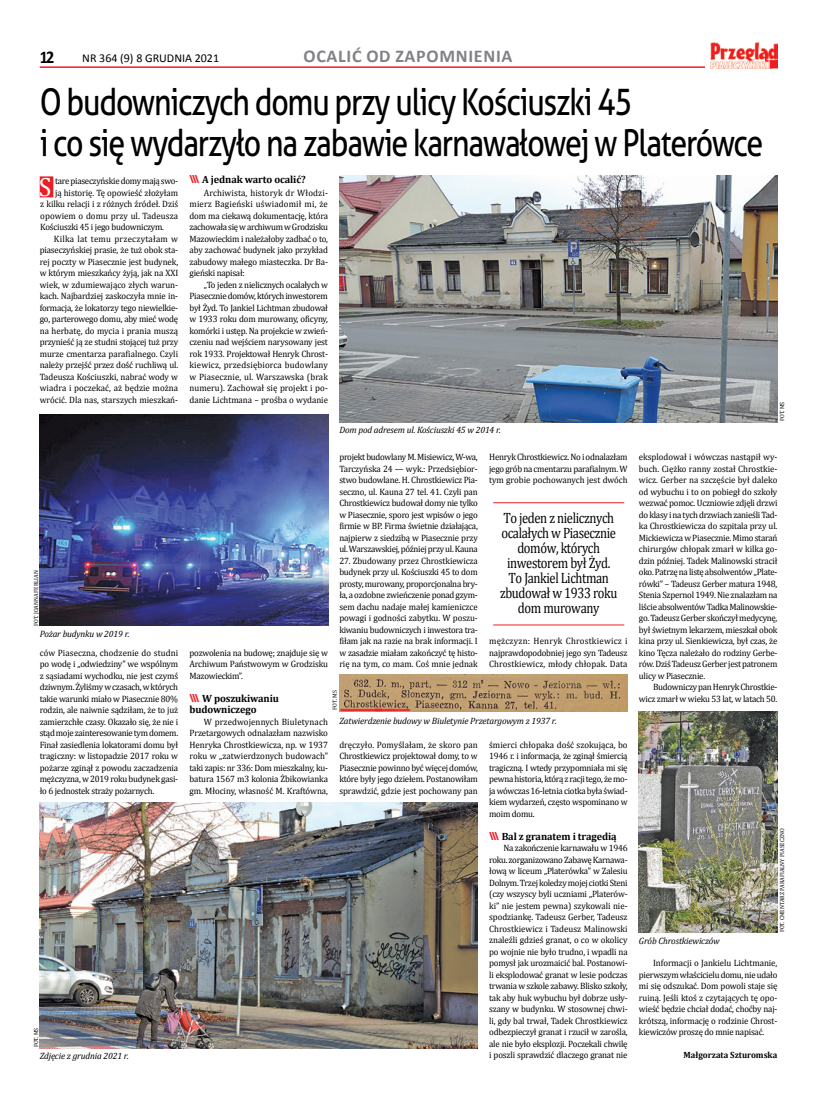
<style>
.page{position:relative;width:820px;height:1106px;background:#fff}
.page>*{position:absolute;margin:0;border:0;box-sizing:border-box;transform-origin:0 0}
.t1{font:37px/41px "Aller";letter-spacing:-.04em;color:#000;scale:.82 1}
.t2{font:26.5px "Cambria";color:#fff;scale:.96 1}
.t3{font:700 18px "Calibri";letter-spacing:.04em;color:#808285}
.t4{font:700 18px "Calibri";color:#000;scale:.9 1}
.t5{font:15px/15px "Cambria";letter-spacing:-.03em;color:#000;text-align:center;scale:.84 1}
.t6{font:12px "Calibri";color:#000}
.t7{font:700 10.5px/11.5px "Cambria";letter-spacing:-.01em;color:#000}
.t8{font:9.2px/11.5px "Cambria";letter-spacing:-.015em;color:#000;text-align:justify;scale:.96 1}
.t9{font:italic 9.2px "Cambria";letter-spacing:-.015em;color:#000}
.t10{font:9.2px "Cambria";letter-spacing:.005em;color:#000;scale:.96 1}
.t11{font:9.2px "Cambria";letter-spacing:.01em;color:#000;scale:.96 1}
.t12{font:9.2px "Cambria";letter-spacing:.025em;color:#000;scale:.96 1}
.t13{font:700 9px "Cambria";color:#000;scale:.96 1}
.t14{font:6px "Cambria";color:#000;scale:.96 1}
.s1{font-family:"Aller";font-size:11px;color:#ed1d24}
</style>
<div class="page">
<hr style="left:40px;top:66px;width:737px;height:2px;background:#ed1d24">
<div style="left:705px;top:42px;width:72px;height:26px;background:#fff"></div>
<img style="left:710px;top:42px;width:67px;height:26px">
<div style="left:40px;top:176px;width:13px;height:21px;background:#ed1d24"></div>
<img style="left:339px;top:675px;width:288px;height:36px">
<img style="left:40px;top:414px;width:288px;height:212px">
<img style="left:638px;top:711px;width:139px;height:221px">
<img style="left:40px;top:802px;width:437px;height:246px">
<img style="left:339px;top:176px;width:438px;height:246px">
<hr style="left:493px;top:502px;width:131px;height:1px;background:#ed1d24">
<hr style="left:493px;top:624px;width:131px;height:1px;background:#ed1d24">
<h3 class="t4" style="left:40px;top:45px;width:16px">11</h3>
<h3 class="t6" style="left:82px;top:51px;width:138px">NR 364 (9) 8 GRUDNIA 2021</h3>
<h3 class="t3" style="left:303px;top:45px;width:210px">OCALIĆ OD ZAPOMNIENIA</h3>
<h1 class="t1" style="left:40px;top:82px;width:883px">O budowniczych domu przy ulicy Kościuszki 45<br>i co się wydarzyło na zabawie karnawałowej w Platerówce</h1>
<h2 class="t2" style="left:39px;top:171px;width:15px">S</h2>
<p class="t8" style="left:55px;top:175px;width:130px">tare piaseczyńskie domy mają swo-</p>
<p class="t8" style="left:55px;top:187px;width:130px">ją historię. Tę opowieść złożyłam</p>
<p class="t8" style="left:40px;top:198px;width:145px">z kilku relacji i z różnych źródeł. Dziś</p>
<p class="t11" style="left:40px;top:210px;width:145px">opowiem o domu przy ul. Tadeusza</p>
<p class="t8" style="left:40px;top:221px;width:130px">Kościuszki 45 i jego budowniczym.</p>
<p class="t12" style="left:54px;top:233px;width:131px">Kilka lat temu przeczytałam w</p>
<p class="t8" style="left:40px;top:244px;width:146px">piaseczyńskiej prasie, że tuż obok sta-</p>
<p class="t8" style="left:40px;top:256px;width:146px">rej poczty w Piasecznie jest budynek,</p>
<p class="t8" style="left:40px;top:267px;width:146px">w którym mieszkańcy żyją, jak na XXI</p>
<p class="t8" style="left:40px;top:279px;width:146px">wiek, w zdumiewająco złych warun-</p>
<p class="t8" style="left:40px;top:290px;width:146px">kach. Najbardziej zaskoczyła mnie in-</p>
<p class="t8" style="left:40px;top:302px;width:146px">formacja, że lokatorzy tego niewielkie-</p>
<p class="t8" style="left:40px;top:313px;width:146px">go, parterowego domu, aby mieć wodę</p>
<p class="t8" style="left:40px;top:325px;width:146px">na herbatę, do mycia i prania muszą</p>
<p class="t8" style="left:40px;top:336px;width:146px">przynieść ją ze studni stojącej tuż przy</p>
<p class="t8" style="left:40px;top:348px;width:146px">murze cmentarza parafialnego. Czyli</p>
<p class="t8" style="left:40px;top:359px;width:146px">należy przejść przez dość ruchliwą ul.</p>
<p class="t8" style="left:40px;top:371px;width:146px">Tadeusza Kościuszki, nabrać wody w</p>
<p class="t10" style="left:40px;top:382px;width:146px">wiadra i poczekać, aż będzie można</p>
<p class="t8" style="left:40px;top:394px;width:146px">wrócić. Dla nas, starszych mieszkań-</p>
<p class="t7" style="left:189px;top:174px;width:118px"><span class="s1">\\\</span> A jednak warto ocalić?</p>
<p class="t8" style="left:189px;top:187px;width:146px;text-indent:14px">Archiwista, historyk dr Włodzi&shy;mierz Bagieński uświadomił mi, że dom ma ciekawą dokumentację, która zachowała się w archiwum w Grodzisku Mazowieckim i należałoby zadbać o to, aby zachować budynek jako przykład zabudowy małego miasteczka. Dr Ba&shy;gieński napisał:</p>
<p class="t8" style="left:189px;top:279px;width:146px;text-indent:14px">„To jeden z nielicznych ocalałych w Piasecznie domów, których inwestorem był Żyd. To Jankiel Lichtman zbudował w 1933 roku dom murowany, oficyny, komórki i ustęp. Na projekcie w zwień&shy;czeniu nad wejściem narysowany jest rok 1933. Projektował Henryk Chrost&shy;kiewicz, przedsiębiorca budowlany w Piasecznie, ul. Warszawska (brak numeru). Zachował się projekt i po&shy;danie Lichtmana – prośba o wydanie</p>
<p class="t9" style="left:339px;top:423px;width:163px">Dom pod adresem ul. Kościuszki 45 w 2014 r.</p>
<p class="t14" style="left:778px;top:421px;width:22px;rotate:-90deg">FOT. MS</p>
<p class="t14" style="left:32px;top:626px;width:60px;rotate:-90deg">FOT. JOANNA FERLIAN</p>
<p class="t9" style="left:40px;top:627px;width:91px">Pożar budynku w 2019 r.</p>
<p class="t8" style="left:40px;top:647px;width:146px">ców Piaseczna, chodzenie do studni po wodę i „odwiedziny” we wspólnym z sąsiadami wychodku, nie jest czymś dziwnym. Żyliśmy w czasach, w których takie warunki miało w Piasecznie 80% rodzin, ale naiwnie sądziłam, że to już zamierzchłe czasy. Okazało się, że nie i stąd moje zainteresowanie tym domem.<br>Finał zasiedlenia lokatorami domu był tragiczny: w listopadzie 2017 roku w pożarze zginął z powodu zaczadzenia mężczyzna, w 2019 roku budynek gasi&shy;ło 6 jednostek straży pożarnych.</p>
<p class="t14" style="left:32px;top:1047px;width:22px;rotate:-90deg">FOT. MS</p>
<p class="t9" style="left:40px;top:1049px;width:91px">Zdjęcie z grudnia 2021 r.</p>
<p class="t8" style="left:339px;top:451px;width:146px">projekt budowlany M. Misiewicz, W-wa, Tarczyńska 24 — wyk.: Przedsiębior&shy;stwo budowlane. H. Chrostkiewicz Pia&shy;seczno, ul. Kauna 27 tel. 41. Czyli pan Chrostkiewicz budował domy nie tylko w Piasecznie, sporo jest wpisów o jego firmie w BP. Firma świetnie działająca, najpierw z siedzibą w Piasecznie przy ul. Warszawskiej, później przy ul. Kauna</p>
<p class="t8" style="left:339px;top:555px;width:146px">27. Zbudowany przez Chrostkiewicza budynek przy ul. Kościuszki 45 to dom prosty, murowany, proporcjonalna bry&shy;ła, a ozdobne zwieńczenie ponad gzym&shy;sem dachu nadaje małej kamieniczce powagi i godności zabytku. W poszu&shy;kiwaniu budowniczych i inwestora tra&shy;fiłam jak na razie na brak informacji. I w zasadzie miałam zakończyć tę histo&shy;rię na tym, co mam. Coś mnie jednak</p>
<p class="t8" style="left:489px;top:451px;width:146px">Henryk Chrostkiewicz. No i odnalazłam jego grób na cmentarzu parafialnym. W tym grobie pochowanych jest dwóch</p>
<h3 class="t5" style="left:500px;top:510px;width:141px">To jeden z nielicznych ocalałych w Piasecznie domów, których inwestorem był Żyd.<br>To Jankiel Lichtman zbudował w 1933 roku dom murowany</h3>
<p class="t8" style="left:489px;top:635px;width:146px">mężczyzn: Henryk Chrostkiewicz i najprawdopodobniej jego syn Tadeusz Chrostkiewicz, młody chłopak. Data</p>
<p class="t8" style="left:189px;top:647px;width:146px">pozwolenia na budowę; znajduje się w Archiwum Państwowym w Grodzisku Mazowieckim”.</p>
<p class="t7" style="left:189px;top:692px;width:91px"><span class="s1">\\\</span> W poszukiwaniu budowniczego</p>
<p class="t8" style="left:189px;top:716px;width:146px;text-indent:14px">W przedwojennych Biuletynach Przetargowych odnalazłam nazwisko Henryka Chrostkiewicza, np. w 1937 roku w „zatwierdzonych budowach” taki zapis: nr 336: Dom mieszkalny, ku&shy;batura 1567 m3 kolonia Żbikowianka gm. Młociny, własność M. Kraftówna,</p>
<p class="t14" style="left:331px;top:709px;width:22px;rotate:-90deg">FOT. MS</p>
<p class="t9" style="left:339px;top:714px;width:219px">Zatwierdzenie budowy w Biuletynie Przetargowym z 1937 r.</p>
<p class="t8" style="left:339px;top:739px;width:146px">dręczyło. Pomyślałam, że skoro pan Chrostkiewicz projektował domy, to w Piasecznie powinno być więcej domów, które były jego dziełem. Postanowiłam sprawdzić, gdzie jest pochowany pan</p>
<p class="t8" style="left:489px;top:739px;width:146px">śmierci chłopaka dość szokująca, bo 1946 r. i informacja, że zginął śmiercią tragiczną. I wtedy przypomniała mi się pewna historia, którą z racji tego, że mo&shy;ja wówczas 16-letnia ciotka była świad&shy;kiem wydarzeń, często wspominano w moim domu.</p>
<p class="t7" style="left:489px;top:830px;width:129px"><span class="s1">\\\</span> Bal z granatem i tragedią</p>
<p class="t8" style="left:489px;top:842px;width:146px;text-indent:14px">Na zakończenie karnawału w 1946 roku. zorganizowano Zabawę Karnawa&shy;łową w liceum „Platerówka” w Zalesiu Dolnym. Trzej koledzy mojej ciotki Steni (czy wszyscy byli uczniami „Platerów&shy;ki” nie jestem pewna) szykowali nie&shy;spodziankę. Tadeusz Gerber, Tadeusz Chrostkiewicz i Tadeusz Malinowski znaleźli gdzieś granat, o co w okolicy po wojnie nie było trudno, i wpadli na pomysł jak urozmaicić bal. Postanowi&shy;li eksplodować granat w lesie podczas trwania w szkole zabawy. Blisko szkoły, tak aby huk wybuchu był dobrze usły&shy;szany w budynku. W stosownej chwi&shy;li, gdy bal trwał, Tadek Chrostkiewicz odbezpieczył granat i rzucił w zarośla, ale nie było eksplozji. Poczekali chwilę i poszli sprawdzić dlaczego granat nie</p>
<p class="t8" style="left:638px;top:451px;width:146px">eksplodował i wówczas nastąpił wy&shy;buch. Ciężko ranny został Chrostkie&shy;wicz. Gerber na szczęście był daleko od wybuchu i to on pobiegł do szkoły wezwać pomoc. Uczniowie zdjęli drzwi do klasy i na tych drzwiach zanieśli Tad&shy;ka Chrostkiewicza do szpitala przy ul.<br>Mickiewicza w Piasecznie. Mimo starań chirurgów chłopak zmarł w kilka go&shy;dzin później. Tadek Malinowski stracił oko. Patrzę na listę absolwentów „Plate&shy;rówki” – Tadeusz Gerber matura 1948, Stenia Szpernol 1949. Nie znalazłam na liście absolwentów Tadka Malinowskie&shy;go. Tadeusz Gerber skończył medycynę, był świetnym lekarzem, mieszkał obok kina przy ul. Sienkiewicza, był czas, że kino Tęcza należało do rodziny Gerbe&shy;rów. Dziś Tadeusz Gerber jest patronem ulicy w Piasecznie.</p>
<p class="t8" style="left:638px;top:681px;width:146px;text-align:right">Budowniczy pan Henryk Chrostkie&shy;wicz zmarł w wieku 53 lat, w latach 50.</p>
<p class="t9" style="left:638px;top:934px;width:82px">Grób Chrostkiewiczów</p>
<p class="t14" style="left:778px;top:932px;width:110px;rotate:-90deg">FOT. CMENTARZ PARAFIALNY PIASECZNO</p>
<p class="t8" style="left:638px;top:957px;width:146px;text-indent:14px">Informacji o Jankielu Lichtmanie, pierwszym właścicielu domu, nie udało mi się odszukać. Dom powoli staje się ruiną. Jeśli ktoś z czytających tę opo&shy;wieść będzie chciał dodać, choćby naj&shy;krótszą, informację o rodzinie Chrost&shy;kiewiczów proszę do mnie napisać.</p>
<p class="t13" style="left:683px;top:1049px;width:99px">Małgorzata Szturomska</p>
</div>
